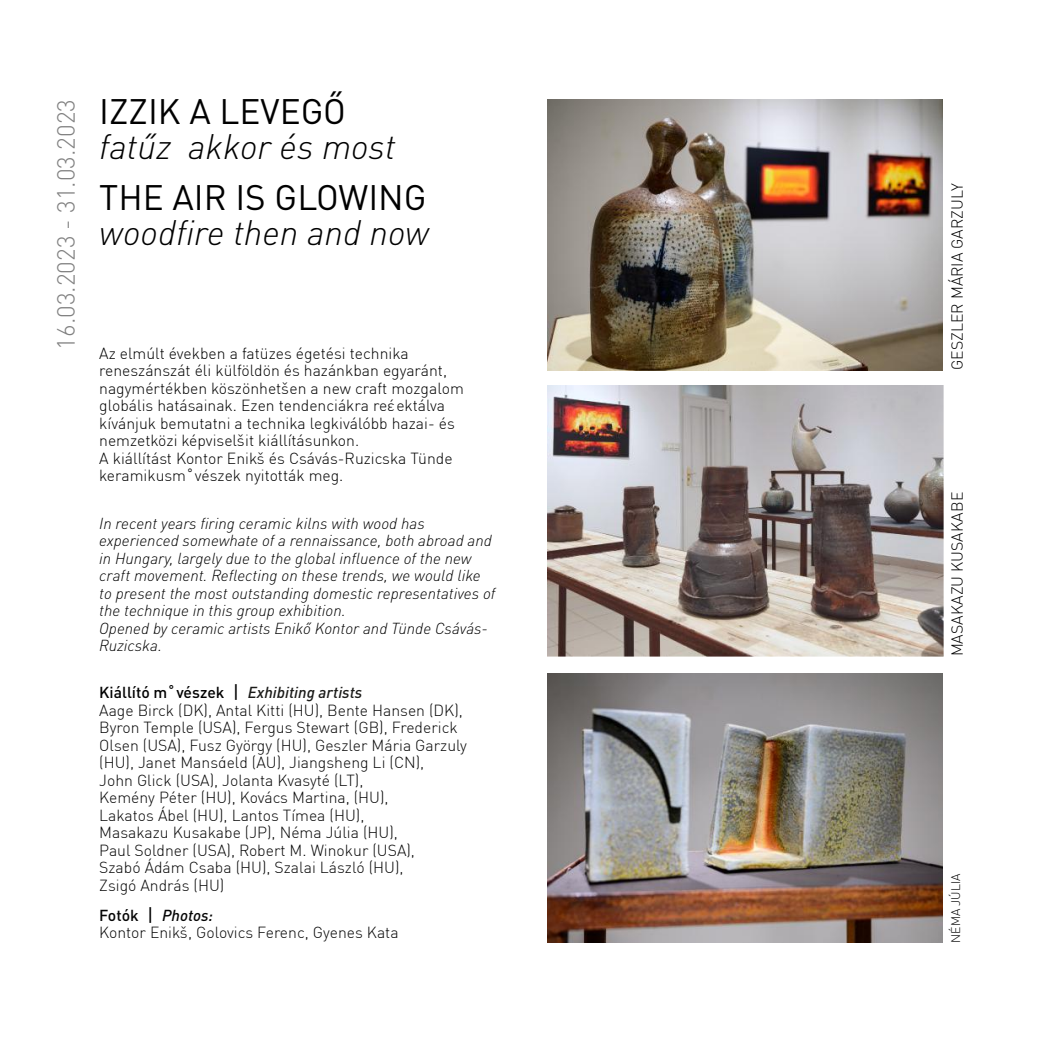
<style>
.page{position:relative;width:1042px;height:1042px;background:#fff}
.page>*{position:absolute;margin:0;border:0;box-sizing:border-box;transform-origin:0 0}
.t1{font:italic 300 35px "DIN Pro";color:#000}
.t2{font:35px "DIN Pro";color:#000}
.t3{font:300 24.5px "DIN Pro";color:#808080}
.t4{font:300 15.75px/17.5px "DIN Pro";color:#050505}
.t5{font:300 15.75px/17.5px "DIN Pro";color:#000}
.t6{font:italic 300 15.75px/17.5px "DIN Pro";color:#000}
.t7{font:300 12.25px "DIN Pro";color:#000}
.s1{font-weight:500;color:#000}
.s2{font-family:"Hiragino Sans W5";font-weight:400;color:#000}
.s3{font-weight:500;font-style:italic;color:#1a1a18}
.s4{font-weight:500}
.s5{font-weight:500;font-style:italic}
</style>
<div class="page">
<img style="left:547px;top:99px;width:396px;height:271px">
<img style="left:547px;top:674px;width:396px;height:269px">
<img style="left:547px;top:385px;width:396px;height:272px">
<h2 class="t3" style="left:56px;top:350px;width:252px;rotate:-90deg">16.03.2023 - 31.03.2023</h2>
<h1 class="t2" style="left:99px;top:99px;width:248px">IZZIK A LEVEGŐ</h1>
<h1 class="t1" style="left:99px;top:134px;width:298px">fatűz akkor és most</h1>
<h1 class="t2" style="left:99px;top:185px;width:329px">THE AIR IS GLOWING</h1>
<h1 class="t1" style="left:99px;top:220px;width:331px">woodfire then and now</h1>
<p class="t5" style="left:99px;top:346px;width:366px">Az elmúlt években a fatüzes égetési technika reneszánszát éli külföldön és hazánkban egyaránt, nagymértékben köszönhetšen a new craft mozgalom globális hatásainak. Ezen tendenciákra reέektálva kívánjuk bemutatni a technika legkiválóbb hazai- és nemzetközi képviselšit kiállításunkon.<br>A kiállítást Kontor Enikš és Csávás-Ruzicska Tünde keramikusm˚vészek nyitották meg.</p>
<p class="t6" style="left:99px;top:516px;width:397px">In recent years firing ceramic kilns with wood has experienced somewhate of a rennaissance, both abroad and in Hungary, largely due to the global influence of the new craft movement. Reflecting on these trends, we would like to present the most outstanding domestic representatives of the technique in this group exhibition.<br>Opened by ceramic artists Enikő Kontor and Tünde Csávás-Ruzicska.</p>
<p class="t4" style="left:99px;top:685px;width:369px"><span class="s1">Kiállító m˚vészek</span> <span class="s2">⎜</span> <span class="s3">Exhibiting artists<br></span>Aage Birck (DK), Antal Kitti (HU), Bente Hansen (DK), Byron Temple (USA), Fergus Stewart (GB), Frederick Olsen (USA), Fusz György (HU), Geszler Mária Garzuly (HU), Janet Mansάeld (AU), Jiangsheng Li (CN),<br>John Glick (USA), Jolanta Kvasyté (LT),<br>Kemény Péter (HU), Kovács Martina, (HU),<br>Lakatos Ábel (HU), Lantos Tímea (HU),<br>Masakazu Kusakabe (JP), Néma Júlia (HU),<br>Paul Soldner (USA), Robert M. Winokur (USA),<br>Szabó Ádám Csaba (HU), Szalai László (HU),<br>Zsigó András (HU)</p>
<p class="t4" style="left:99px;top:907px;width:301px"><span class="s4">Fotók</span> <span class="s2">⎜</span> <span class="s5">Photos:<br></span>Kontor Enikš, Golovics Ferenc, Gyenes Kata</p>
<p class="t5" style="left:950px;top:370px;width:188px;rotate:-90deg">GESZLER MÁRIA GARZULY</p>
<p class="t5" style="left:950px;top:656px;width:166px;rotate:-90deg">MASAKAZU KUSAKABE</p>
<p class="t7" style="left:951px;top:943px;width:71px;rotate:-90deg">NÉMA JÚLIA</p>
</div>
